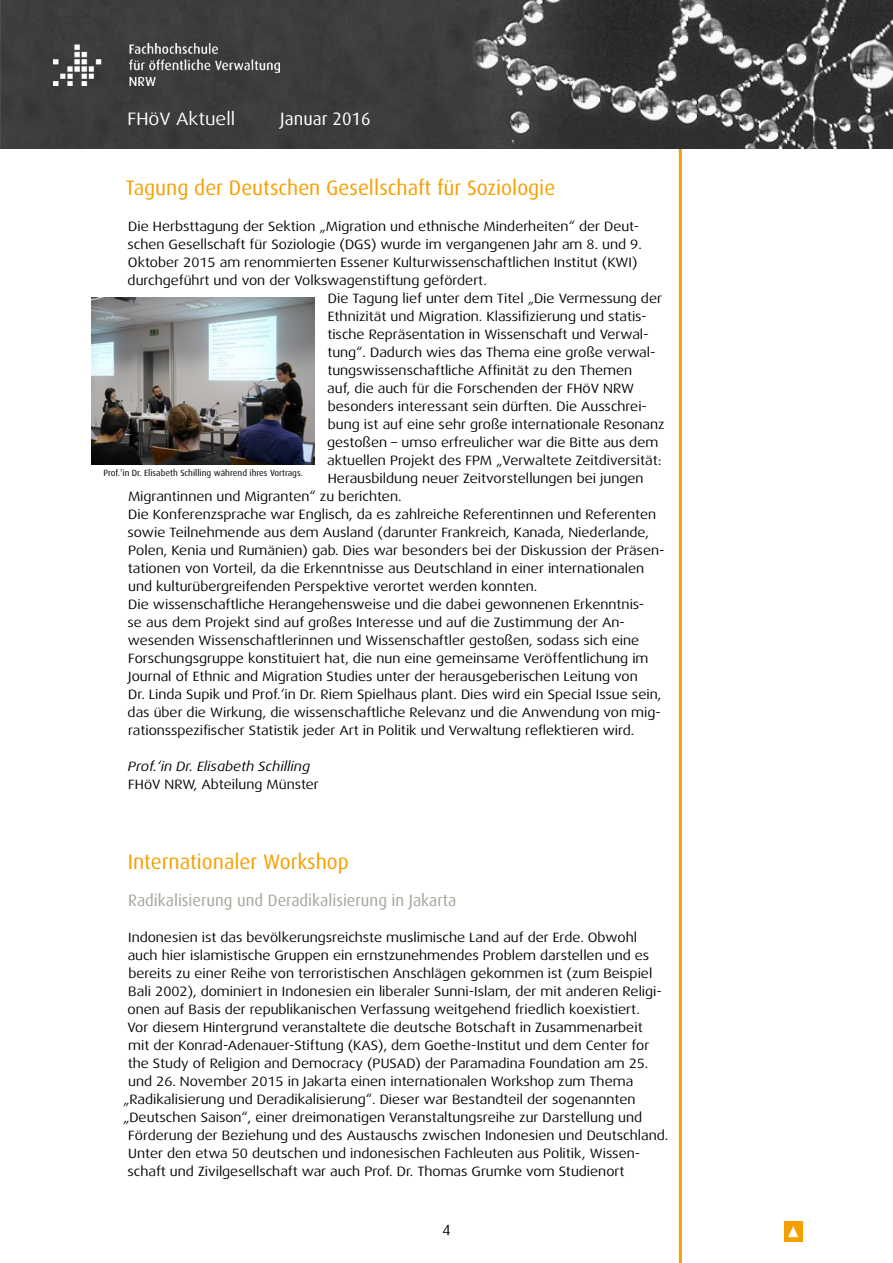
<style>
.page{position:relative;width:893px;height:1263px;background:#fff}
.page>*{position:absolute;margin:0;border:0;box-sizing:border-box;transform-origin:0 0}
.t1{font:21px "Dax";color:#f6a000}
.t2{font:18px "Dax Wide";color:#fff}
.t3{font:18px "Dax";color:#fff}
.t4{font:16.5px "Dax";color:#a4a798}
.t5{font:15px "Dax Regular Caps";color:#000}
.t6{font:13.5px/18px "Dax Wide";color:#000}
.t7{font:italic 13.5px "Dax Wide";color:#000}
.t8{font:9px "Dax";color:#000}
</style>
<div class="page">
<hr style="left:679px;top:148px;width:3px;height:1115px;background:#f6a000">
<img style="left:0;top:0;width:893px;height:148px">
<img style="left:54px;top:43px;width:226px;height:43px">
<div style="left:784px;top:1221px;width:18px;height:21px;background:#f6a000"></div>
<svg style="left:788px;top:1226px;width:10px;height:11px"></svg>
<img style="left:91px;top:298px;width:223px;height:167px">
<h2 class="t2" style="left:128px;top:109px;width:109px">FHöV Aktuell</h2>
<h2 class="t3" style="left:280px;top:109px;width:92px">Januar 2016</h2>
<p class="t1" style="left:126px;top:176px;width:431px">Tagung der Deutschen Gesellschaft für Soziologie</p>
<p class="t6" style="left:128px;top:218px;width:516px">Die Herbsttagung der Sektion „Migration und ethnische Minderheiten“ der Deut&shy;schen Gesellschaft für Soziologie (DGS) wurde im vergangenen Jahr am 8. und 9.<br>Oktober 2015 am renommierten Essener Kulturwissenschaftlichen Institut (KWI) durchgeführt und von der Volkswagenstiftung gefördert.</p>
<p class="t6" style="left:328px;top:290px;width:336px">Die Tagung lief unter dem Titel „Die Vermessung der</p>
<p class="t6" style="left:328px;top:308px;width:320px">Ethnizität und Migration. Klassifizierung und statis-</p>
<p class="t6" style="left:327px;top:326px;width:323px">tische Repräsentation in Wissenschaft und Verwal-</p>
<p class="t6" style="left:327px;top:344px;width:330px">tung“. Dadurch wies das Thema eine große verwal-</p>
<p class="t6" style="left:327px;top:362px;width:306px">tungswissenschaftliche Affinität zu den Themen</p>
<p class="t6" style="left:327px;top:380px;width:308px">auf, die auch für die Forschenden der FHöV NRW</p>
<p class="t6" style="left:328px;top:398px;width:321px">besonders interessant sein dürften. Die Ausschrei-</p>
<p class="t6" style="left:328px;top:416px;width:338px">bung ist auf eine sehr große internationale Resonanz</p>
<p class="t6" style="left:327px;top:434px;width:333px">gestoßen – umso erfreulicher war die Bitte aus dem</p>
<p class="t6" style="left:327px;top:452px;width:336px">aktuellen Projekt des FPM „Verwaltete Zeitdiversität:</p>
<p class="t6" style="left:328px;top:470px;width:317px">Herausbildung neuer Zeitvorstellungen bei jungen</p>
<p class="t6" style="left:128px;top:488px;width:275px">Migrantinnen und Migranten“ zu berichten.</p>
<p class="t6" style="left:128px;top:506px;width:538px">Die Konferenzsprache war Englisch, da es zahlreiche Referentinnen und Referenten sowie Teilnehmende aus dem Ausland (darunter Frankreich, Kanada, Niederlande, Polen, Kenia und Rumänien) gab. Dies war besonders bei der Diskussion der Präsen&shy;tationen von Vorteil, da die Erkenntnisse aus Deutschland in einer internationalen und kulturübergreifenden Perspektive verortet werden konnten.</p>
<p class="t6" style="left:128px;top:596px;width:535px">Die wissenschaftliche Herangehensweise und die dabei gewonnenen Erkenntnis&shy;se aus dem Projekt sind auf großes Interesse und auf die Zustimmung der An&shy;wesenden Wissenschaftlerinnen und Wissenschaftler gestoßen, sodass sich eine Forschungsgruppe konstituiert hat, die nun eine gemeinsame Veröffentlichung im Journal of Ethnic and Migration Studies unter der herausgeberischen Leitung von<br>Dr. Linda Supik und Prof.‘in Dr. Riem Spielhaus plant. Dies wird ein Special Issue sein, das über die Wirkung, die wissenschaftliche Relevanz und die Anwendung von mig&shy;rationsspezifischer Statistik jeder Art in Politik und Verwaltung reflektieren wird.</p>
<p class="t7" style="left:128px;top:759px;width:184px">Prof.‘in Dr. Elisabeth Schilling</p>
<p class="t6" style="left:128px;top:776px;width:192px">FHöV NRW, Abteilung Münster</p>
<p class="t8" style="left:103px;top:468px;width:201px">Prof.‘in Dr. Elisabeth Schilling während ihres Vortrags.</p>
<p class="t1" style="left:128px;top:849px;width:223px">Internationaler Workshop</p>
<p class="t4" style="left:128px;top:891px;width:330px">Radikalisierung und Deradikalisierung in Jakarta</p>
<p class="t6" style="left:128px;top:929px;width:536px">Indonesien ist das bevölkerungsreichste muslimische Land auf der Erde. Obwohl auch hier islamistische Gruppen ein ernstzunehmendes Problem darstellen und es bereits zu einer Reihe von terroristischen Anschlägen gekommen ist (zum Beispiel Bali 2002), dominiert in Indonesien ein liberaler Sunni-Islam, der mit anderen Religi&shy;onen auf Basis der republikanischen Verfassung weitgehend friedlich koexistiert.</p>
<p class="t6" style="left:128px;top:1019px;width:517px">Vor diesem Hintergrund veranstaltete die deutsche Botschaft in Zusammenarbeit</p>
<p class="t6" style="left:128px;top:1037px;width:523px">mit der Konrad-Adenauer-Stiftung (KAS), dem Goethe-Institut und dem Center for</p>
<p class="t6" style="left:128px;top:1055px;width:522px">the Study of Religion and Democracy (PUSAD) der Paramadina Foundation am 25.</p>
<p class="t6" style="left:128px;top:1073px;width:507px">und 26. November 2015 in Jakarta einen internationalen Workshop zum Thema</p>
<p class="t6" style="left:123px;top:1091px;width:514px">„Radikalisierung und Deradikalisierung“. Dieser war Bestandteil der sogenannten</p>
<p class="t6" style="left:123px;top:1109px;width:521px">„Deutschen Saison“, einer dreimonatigen Veranstaltungsreihe zur Darstellung und</p>
<p class="t6" style="left:128px;top:1127px;width:541px">Förderung der Beziehung und des Austauschs zwischen Indonesien und Deutschland.</p>
<p class="t6" style="left:128px;top:1145px;width:514px">Unter den etwa 50 deutschen und indonesischen Fachleuten aus Politik, Wissen&shy;schaft und Zivilgesellschaft war auch Prof. Dr. Thomas Grumke vom Studienort</p>
<p class="t5" style="left:442px;top:1219px;width:10px">4</p>
</div>
